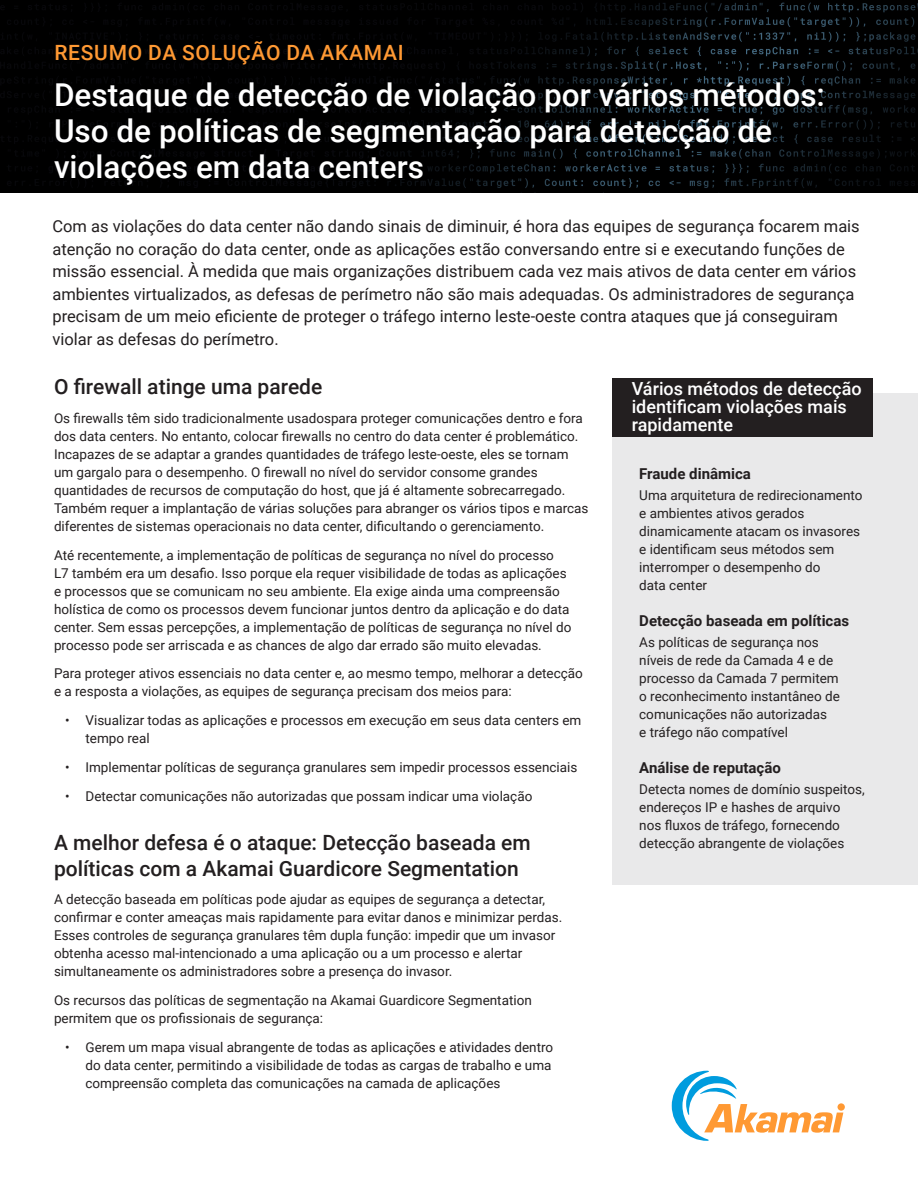
<style>
.page{position:relative;width:918px;height:1188px;background:#fff}
.page>*{position:absolute;margin:0;border:0;box-sizing:border-box;transform-origin:0 0}
.t1{font:500 31.5px/36px "Roboto";color:#fff}
.t2{font:500 21px/25.2px "Roboto";color:#231f20}
.Preheader{font:500 21px "Roboto";letter-spacing:.035em;color:#f93}
.t3{font:500 18px/18px "Roboto";color:#fff}
.body_-_intro{font:16.5px/22.5px "Roboto";color:#231f20}
.t4{font:700 15px "Roboto";color:#231f20}
.t5{font:13.5px/18px "Roboto";color:#231f20}
</style>
<div class="page">
<img style="left:0;top:0;width:918px;height:192px">
<svg style="left:672px;top:1071px;width:171px;height:70px"></svg>
<div style="left:612px;top:393px;width:306px;height:492px;background:#e9e9ea"></div>
<div style="left:612px;top:378px;width:261px;height:58px;background:#231f20"></div>
<p class="Preheader" style="left:54px;top:38px;width:351px">RESUMO DA SOLUÇÃO DA AKAMAI</p>
<p class="t1" style="left:54px;top:75px;width:772px">Destaque de detecção de violação por vários métodos:<br>Uso de políticas de segmentação para detecção de violações em data centers</p>
<p class="body_-_intro" style="left:52px;top:214px;width:809px">Com as violações do data center não dando sinais de diminuir, é hora das equipes de segurança focarem mais atenção no coração do data center, onde as aplicações estão conversando entre si e executando funções de missão essencial. À medida que mais organizações distribuem cada vez mais ativos de data center em vários ambientes virtualizados, as defesas de perímetro não são mais adequadas. Os administradores de segurança precisam de um meio eficiente de proteger o tráfego interno leste-oeste contra ataques que já conseguiram violar as defesas do perímetro.</p>
<h1 class="t2" style="left:54px;top:373px;width:270px">O firewall atinge uma parede</h1>
<p class="t5" style="left:54px;top:409px;width:536px">Os firewalls têm sido tradicionalmente usadospara proteger comunicações dentro e fora dos data centers. No entanto, colocar firewalls no centro do data center é problemático.<br>Incapazes de se adaptar a grandes quantidades de tráfego leste-oeste, eles se tornam um gargalo para o desempenho. O firewall no nível do servidor consome grandes quantidades de recursos de computação do host, que já é altamente sobrecarregado.<br>Também requer a implantação de várias soluções para abranger os vários tipos e marcas diferentes de sistemas operacionais no data center, dificultando o gerenciamento.</p>
<p class="t5" style="left:54px;top:545px;width:519px">Até recentemente, a implementação de políticas de segurança no nível do processo L7 também era um desafio. Isso porque ela requer visibilidade de todas as aplicações e processos que se comunicam no seu ambiente. Ela exige ainda uma compreensão holística de como os processos devem funcionar juntos dentro da aplicação e do data center. Sem essas percepções, a implementação de políticas de segurança no nível do processo pode ser arriscada e as chances de algo dar errado são muito elevadas.</p>
<p class="t5" style="left:54px;top:664px;width:530px">Para proteger ativos essenciais no data center e, ao mesmo tempo, melhorar a detecção e a resposta a violações, as equipes de segurança precisam dos meios para:</p>
<p class="t5" style="left:86px;top:711px;width:497px;text-indent:-20px">• Visualizar todas as aplicações e processos em execução em seus data centers em tempo real</p>
<p class="t5" style="left:65px;top:758px;width:514px">• Implementar políticas de segurança granulares sem impedir processos essenciais</p>
<p class="t5" style="left:65px;top:787px;width:469px">• Detectar comunicações não autorizadas que possam indicar uma violação</p>
<h1 class="t2" style="left:54px;top:829px;width:478px">A melhor defesa é o ataque: Detecção baseada em políticas com a Akamai Guardicore Segmentation</h1>
<p class="t5" style="left:54px;top:890px;width:510px">A detecção baseada em políticas pode ajudar as equipes de segurança a detectar, confirmar e conter ameaças mais rapidamente para evitar danos e minimizar perdas.<br>Esses controles de segurança granulares têm dupla função: impedir que um invasor obtenha acesso mal-intencionado a uma aplicação ou a um processo e alertar simultaneamente os administradores sobre a presença do invasor.</p>
<p class="t5" style="left:54px;top:991px;width:479px">Os recursos das políticas de segmentação na Akamai Guardicore Segmentation permitem que os profissionais de segurança:</p>
<p class="t5" style="left:86px;top:1038px;width:469px;text-align:justify;text-indent:-20px">• Gerem um mapa visual abrangente de todas as aplicações e atividades dentro do data center, permitindo a visibilidade de todas as cargas de trabalho e uma compreensão completa das comunicações na camada de aplicações</p>
<h1 class="t3" style="left:632px;top:379px;width:231px">Vários métodos de detecção identificam violações mais rapidamente</h1>
<p class="t4" style="left:639px;top:463px;width:113px">Fraude dinâmica</p>
<p class="t5" style="left:639px;top:486px;width:225px">Uma arquitetura de redirecionamento e ambientes ativos gerados dinamicamente atacam os invasores e identificam seus métodos sem interromper o desempenho do<br>data center</p>
<p class="t4" style="left:639px;top:610px;width:211px">Detecção baseada em políticas</p>
<p class="t5" style="left:639px;top:633px;width:202px">As políticas de segurança nos níveis de rede da Camada 4 e de processo da Camada 7 permitem o reconhecimento instantâneo de comunicações não autorizadas<br>e tráfego não compatível</p>
<p class="t4" style="left:639px;top:757px;width:143px">Análise de reputação</p>
<p class="t5" style="left:639px;top:780px;width:227px">Detecta nomes de domínio suspeitos, endereços IP e hashes de arquivo nos fluxos de tráfego, fornecendo detecção abrangente de violações</p>
</div>
